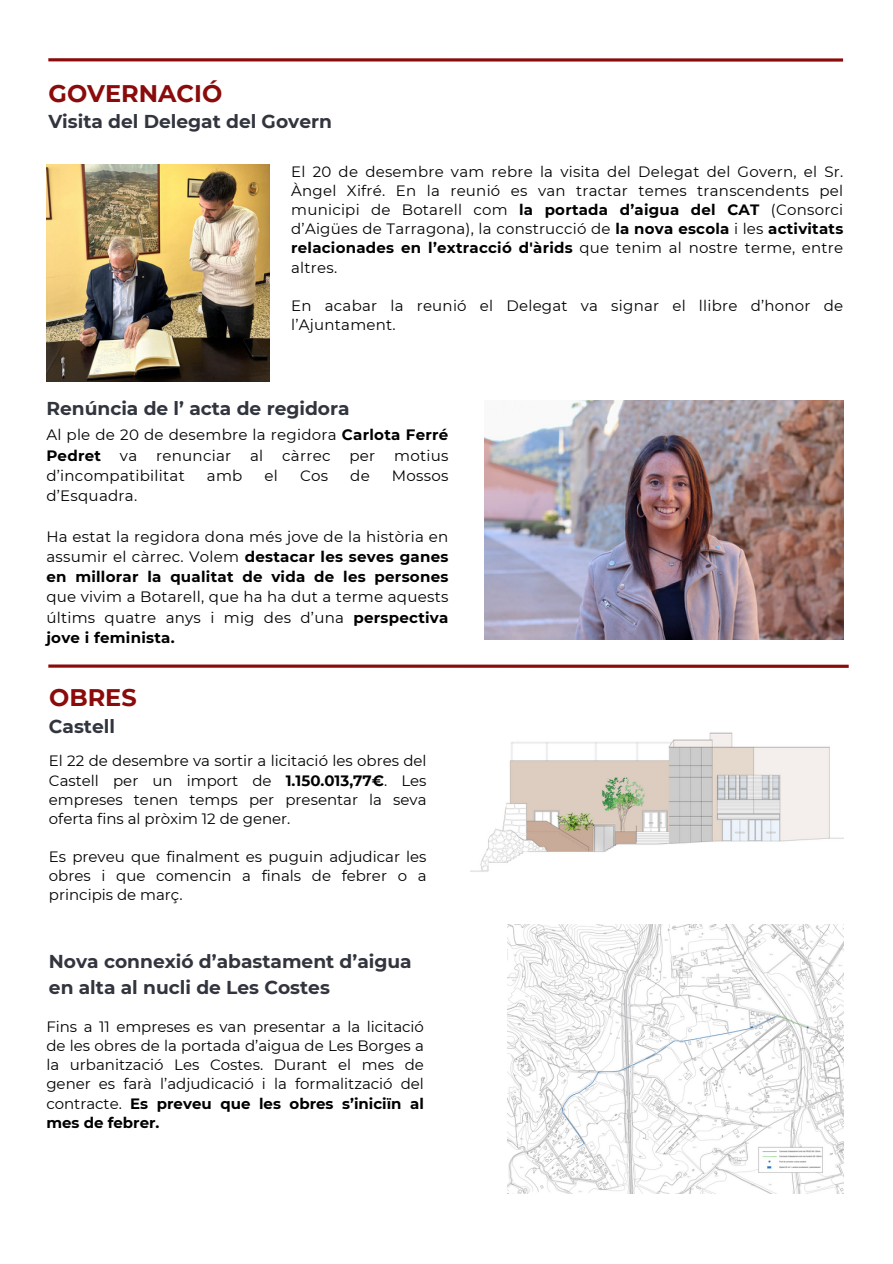
<style>
.page{position:relative;width:893px;height:1264px;background:#fff}
.page>*{position:absolute;margin:0;border:0;box-sizing:border-box;transform-origin:0 0}
.t1{font:700 24px "Montserrat";color:#8b0b0b}
.t2{font:700 18.6px/25.8px "Montserrat";color:#32353e}
.t3{font:15px/19.2px "Montserrat";letter-spacing:.015em;color:#000;text-align:justify}
.s1{font-weight:700}
</style>
<div class="page">
<img style="left:46px;top:164px;width:223px;height:218px">
<img style="left:507px;top:924px;width:336px;height:268px">
<img style="left:470px;top:732px;width:373px;height:140px">
<svg style="left:48px;top:58px;width:795px;height:4px;background:#a23c3c"></svg>
<svg style="left:48px;top:664px;width:800px;height:4px;background:#a23c3c"></svg>
<img style="left:484px;top:400px;width:359px;height:239px">
<p class="t1" style="left:48px;top:79px;width:175px">GOVERNACIÓ</p>
<p class="t2" style="left:48px;top:109px;width:285px">Visita del Delegat del Govern</p>
<p class="t3" style="left:291px;top:162px;width:553px">El 20 de desembre vam rebre la visita del Delegat del Govern, el Sr.<br>Àngel Xifré. En la reunió es van tractar temes transcendents pel municipi de Botarell com <span class="s1">la portada d’aigua del CAT</span> (Consorci d’Aigües de Tarragona), la construcció de <span class="s1">la nova escola</span> i les <span class="s1">activitats relacionades en l’extracció d'àrids</span> que tenim al nostre terme, entre altres.</p>
<h1 class="t3" style="left:291px;top:296px;width:553px">En acabar la reunió el Delegat va signar el llibre d’honor de l’Ajuntament.</h1>
<p class="t2" style="left:46px;top:395px;width:305px">Renúncia de l’ acta de regidora</p>
<h2 class="t3" style="left:46px;top:425px;width:403px;line-height:20.2px">Al ple de 20 de desembre la regidora <span class="s1">Carlota Ferré<br>Pedret</span></h2>
<h2 class="t3" style="left:120px;top:445px;width:19px">va</h2>
<h2 class="t3" style="left:156px;top:445px;width:77px">renunciar</h2>
<h2 class="t3" style="left:250px;top:445px;width:15px">al</h2>
<h2 class="t3" style="left:282px;top:445px;width:50px">càrrec</h2>
<h2 class="t3" style="left:349px;top:445px;width:27px">per</h2>
<h2 class="t3" style="left:394px;top:445px;width:56px">motius</h2>
<h2 class="t3" style="left:46px;top:466px;width:140px">d’incompatibilitat</h2>
<h2 class="t3" style="left:207px;top:466px;width:37px">amb</h2>
<h2 class="t3" style="left:264px;top:466px;width:15px">el</h2>
<h2 class="t3" style="left:300px;top:466px;width:30px">Cos</h2>
<h2 class="t3" style="left:350px;top:466px;width:21px">de</h2>
<h2 class="t3" style="left:392px;top:466px;width:58px">Mossos</h2>
<h2 class="t3" style="left:46px;top:486px;width:92px">d’Esquadra.</h2>
<p class="t3" style="left:46px;top:526px;width:403px;line-height:20.2px">Ha estat la regidora dona més jove de la història en assumir el càrrec. Volem <span class="s1">destacar les seves ganes en millorar la qualitat de vida de les persones </span>que vivim a Botarell, que ha ha dut a terme aquests últims quatre anys i mig des d’una <span class="s1">perspectiva jove i feminista.</span></p>
<h2 class="t1" style="left:49px;top:683px;width:89px">OBRES</h2>
<p class="t2" style="left:49px;top:714px;width:68px">Castell</p>
<p class="t3" style="left:49px;top:751px;width:379px">El 22 de desembre va sortir a licitació les obres del Castell per un import de <span class="s1">1.150.013,77€</span>. Les empreses tenen temps per presentar la seva oferta fins al pròxim 12 de gener.</p>
<p class="t3" style="left:49px;top:847px;width:379px">Es preveu que finalment es puguin adjudicar les obres i que comencin a finals de febrer o a principis de març.</p>
<p class="t2" style="left:49px;top:948px;width:364px">Nova connexió d’abastament d’aigua en alta al nucli de Les Costes</p>
<h2 class="t3" style="left:46px;top:1017px;width:379px">Fins a 11 empreses es van presentar a la licitació de les obres de la portada d’aigua de Les Borges a la urbanització Les Costes. Durant el mes de gener es farà l’adjudicació i la formalització del contracte. <span class="s1">Es preveu que les obres s’iniciïn al mes de febrer.</span></h2>
</div>
